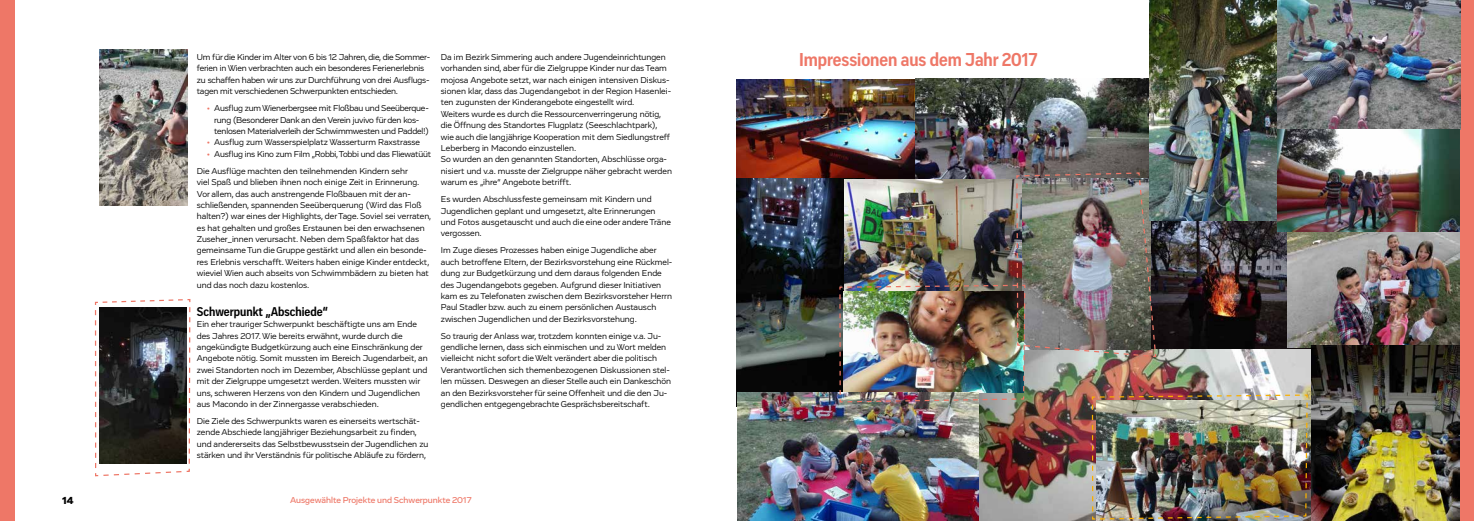
<style>
.page{position:relative;width:1474px;height:521px;background:#fff}
.page>*{position:absolute;margin:0;border:0;box-sizing:border-box;transform-origin:0 0}
.t1{font:700 19.25px "Vito Condensed";color:#ee7767}
.t2{font:700 13.12px "Vito Condensed";color:#000}
.t3{font:900 10.5px "Vito";color:#000}
.t4{font:8.75px/11.4px "Vito";color:#000}
.t5{font:8.75px/11.4px "Vito";letter-spacing:-.02em;color:#000}
.t6{font:500 8.75px "Vito";color:#ee7767}
.s1{color:#ee7767}
</style>
<div class="page">
<div style="left:1458px;top:0;width:15px;height:521px;background:#ee7767"></div>
<div style="left:0;top:0;width:15px;height:521px;background:#ee7767"></div>
<img style="left:737px;top:79px;width:178px;height:100px">
<img style="left:915px;top:79px;width:234px;height:93px">
<img style="left:737px;top:179px;width:101px;height:213px">
<img style="left:1308px;top:232px;width:150px;height:115px">
<img style="left:737px;top:392px;width:241px;height:129px">
<img style="left:1096px;top:401px;width:215px;height:120px">
<img style="left:1311px;top:346px;width:148px;height:175px">
<img style="left:1149px;top:0;width:128px;height:172px">
<img style="left:1277px;top:0;width:182px;height:231px">
<img style="left:838px;top:172px;width:470px;height:348px">
<img style="left:99px;top:50px;width:88px;height:156px">
<svg style="left:94px;top:299px;width:97px;height:178px"></svg>
<p class="t4" style="left:197px;top:51px;width:235px">Um für die Kinder im Alter von 6 bis 12 Jahren, die, die Sommer&shy;ferien in Wien verbrachten auch ein besonderes Ferienerlebnis zu schaffen haben wir uns zur Durchführung von drei Ausflugs&shy;tagen mit verschiedenen Schwerpunkten entschieden.</p>
<p class="t5" style="left:214px;top:103px;width:216px;text-indent:-7px"><span class="s1">•</span> Ausflug zum Wienerbergsee mit Floßbau und Seeüberque&shy;rung (Besonderer Dank an den Verein juvivo für den kos&shy;tenlosen Materialverleih der Schwimmwesten und Paddel!)</p>
<p class="t4" style="left:207px;top:137px;width:215px"><span class="s1">•</span> Ausflug zum Wasserspielplatz Wasserturm Raxstrasse</p>
<p class="t4" style="left:197px;top:145px;width:236px;line-height:17.1px;text-indent:10px"><span class="s1">•</span> Ausflug ins Kino zum Film „Robbi, Tobbi und das Fliewatüüt<br>Die Ausflüge machten den teilnehmenden Kindern sehr</p>
<p class="t4" style="left:197px;top:176px;width:236px">viel Spaß und blieben ihnen noch einige Zeit in Erinnerung.<br>Vor allem, das auch anstrengende Floßbauen mit der an&shy;schließenden, spannenden Seeüberquerung (Wird das Floß halten?) war eines der Highlights, der Tage. Soviel sei verraten, es hat gehalten und großes Erstaunen bei den erwachsenen Zuseher_innen verursacht. Neben dem Spaßfaktor hat das gemeinsame Tun die Gruppe gestärkt und allen ein besonde&shy;res Erlebnis verschafft. Weiters haben einige Kinder entdeckt, wieviel Wien auch abseits von Schwimmbädern zu bieten hat und das noch dazu kostenlos.</p>
<h2 class="t2" style="left:197px;top:304px;width:132px">Schwerpunkt „Abschiede“</h2>
<p class="t4" style="left:197px;top:319px;width:232px">Ein eher trauriger Schwerpunkt beschäftigte uns am Ende des Jahres 2017. Wie bereits erwähnt, wurde durch die angekündigte Budgetkürzung auch eine Einschränkung der Angebote nötig. Somit mussten im Bereich Jugendarbeit, an zwei Standorten noch im Dezember, Abschlüsse geplant und mit der Zielgruppe umgesetzt werden. Weiters mussten wir uns, schweren Herzens von den Kindern und Jugendlichen aus Macondo in der Zinnergasse verabschieden.</p>
<p class="t4" style="left:197px;top:415px;width:233px">Die Ziele des Schwerpunkts waren es einerseits wertschät&shy;zende Abschiede langjähriger Beziehungsarbeit zu finden, und andererseits das Selbstbewusstsein der Jugendlichen zu stärken und ihr Verständnis für politische Abläufe zu fördern,</p>
<p class="t4" style="left:441px;top:51px;width:233px">Da im Bezirk Simmering auch andere Jugendeinrichtungen vorhanden sind, aber für die Zielgruppe Kinder nur das Team mojosa Angebote setzt, war nach einigen intensiven Diskus&shy;sionen klar, dass das Jugendangebot in der Region Hasenlei&shy;ten zugunsten der Kinderangebote eingestellt wird.<br>Weiters wurde es durch die Ressourcenverringerung nötig, die Öffnung des Standortes Flugplatz (Seeschlachtpark), wie auch die langjährige Kooperation mit dem Siedlungstreff Leberberg in Macondo einzustellen.<br>So wurden an den genannten Standorten, Abschlüsse orga&shy;nisiert und v.a. musste der Zielgruppe näher gebracht werden warum es „ihre“ Angebote betrifft.</p>
<p class="t4" style="left:441px;top:194px;width:232px">Es wurden Abschlussfeste gemeinsam mit Kindern und Jugendlichen geplant und umgesetzt, alte Erinnerungen und Fotos ausgetauscht und auch die eine oder andere Träne vergossen.</p>
<p class="t4" style="left:441px;top:245px;width:233px">Im Zuge dieses Prozesses haben einige Jugendliche aber auch betroffene Eltern, der Bezirksvorstehung eine Rückmel&shy;dung zur Budgetkürzung und dem daraus folgenden Ende des Jugendangebots gegeben. Aufgrund dieser Initiativen kam es zu Telefonaten zwischen dem Bezirksvorsteher Herrn Paul Stadler bzw. auch zu einem persönlichen Austausch zwischen Jugendlichen und der Bezirksvorstehung.</p>
<p class="t4" style="left:441px;top:330px;width:232px">So traurig der Anlass war, trotzdem konnten einige v.a. Ju&shy;gendliche lernen, dass sich einmischen und zu Wort melden vielleicht nicht sofort die Welt verändert aber die politisch Verantwortlichen sich themenbezogenen Diskussionen stel&shy;len müssen. Deswegen an dieser Stelle auch ein Dankeschön an den Bezirksvorsteher für seine Offenheit und die den Ju&shy;gendlichen entgegengebrachte Gesprächsbereitschaft.</p>
<p class="t3" style="left:62px;top:494px;width:13px">14</p>
<p class="t6" style="left:290px;top:494px;width:183px">Ausgewählte Projekte und Schwerpunkte 2017</p>
<h1 class="t1" style="left:799px;top:48px;width:240px">Impressionen aus dem Jahr 2017</h1>
</div>
